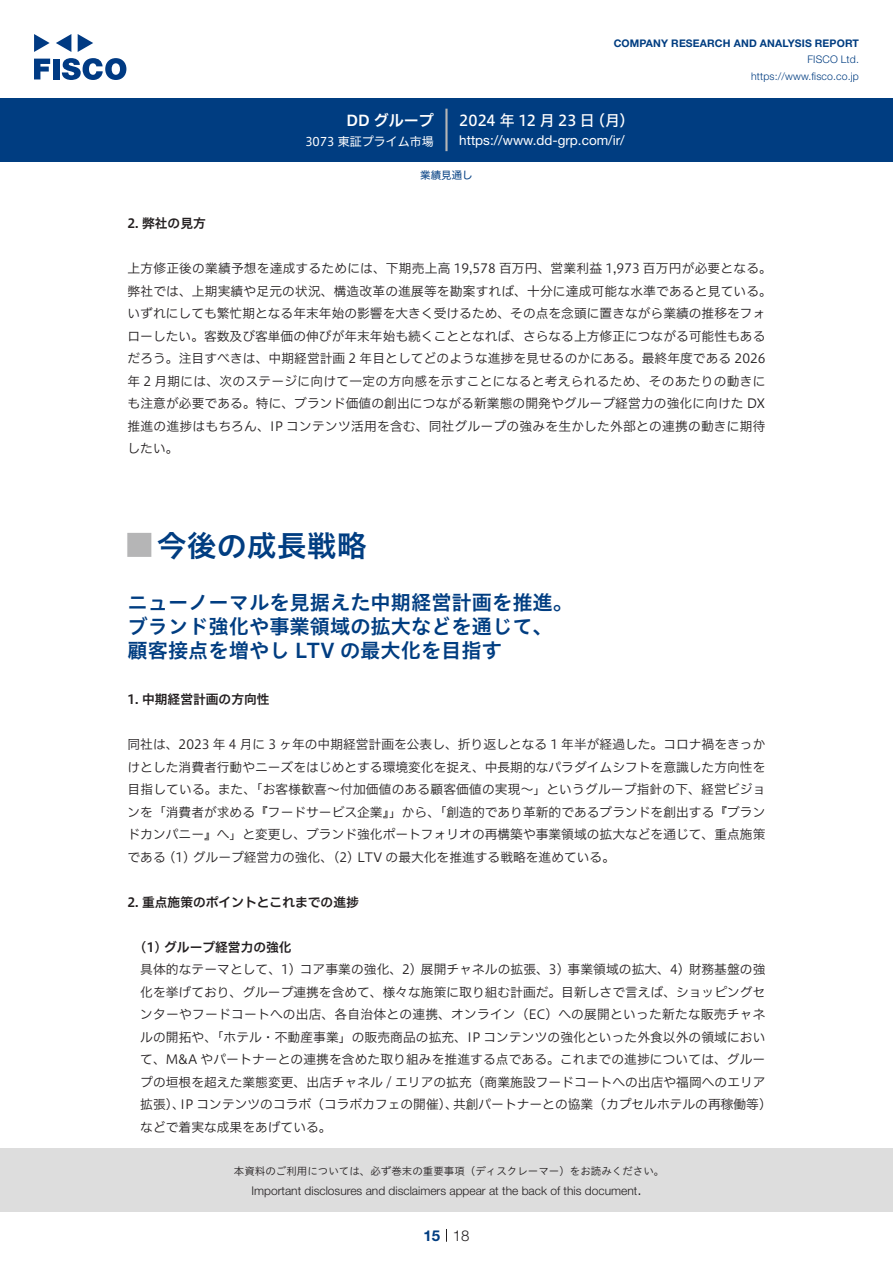
<style>
.page{position:relative;width:893px;height:1263px;background:#fff}
.page>*{position:absolute;margin:0;border:0;box-sizing:border-box;transform-origin:0 0}
.t1{font:30px "Hiragino UD Sans Std N W6";color:#003d81}
.t2{font:24px "Hiragino UD Sans Std N W6";color:#b5b5b6}
.中タイトル{font:20.25px/24px "Hiragino UD Sans Std W6";color:#003d81}
.t3{font:15px "Hiragino UD Sans F Std N W5";letter-spacing:.005em;color:#fff}
.t4{font:15px "Hiragino UD Sans F Std N W6";color:#fff}
.t5{font:300 15px "Helvetica Neue LT Std";color:#231f20}
.t6{font:700 15px "Helvetica Neue LT Std";color:#003d81}
.t7{font:13.5px "Helvetica Neue LT Std";color:#fff}
.本文{font:12.75px/22.5px "Hiragino UD Sans F Std N W3";letter-spacing:.005em;color:#231f20}
.本文3mm{font:12.75px/22.5px "Hiragino UD Sans F Std N W3";letter-spacing:.005em;color:#231f20}
.小タイトル{font:12.75px "Hiragino UD Sans F Std N W6";color:#231f20}
.小タイトル3mm{font:12.75px "Hiragino UD Sans F Std N W6";color:#231f20}
.t8{font:300 12px "Helvetica Neue LT Std";color:#231f20}
.t9{font:12px "Hiragino UD Sans F Std N W4";color:#fff}
.t10{font:10.5px "Hiragino UD Sans Std W3";color:#231f20}
.t11{font:700 10.5px "Helvetica Neue LT Std";letter-spacing:.015em;color:#003d81}
.t12{font:300 10.5px/16.5px "Helvetica Neue LT Std";letter-spacing:.015em;color:#003d81;text-align:right}
.ヘッダー{font:10.5px "Hiragino UD Sans F Std N W4";color:#003d81}
</style>
<div class="page">
<div style="left:0;top:1148px;width:893px;height:64px;background:#ddd"></div>
<svg style="left:34px;top:59px;width:16px;height:20px"></svg>
<div style="left:53px;top:59px;width:6px;height:20px;background:#003a83"></div>
<svg style="left:62px;top:58px;width:64px;height:22px"></svg>
<svg style="left:34px;top:34px;width:16px;height:18px"></svg>
<svg style="left:78px;top:34px;width:15px;height:18px"></svg>
<svg style="left:56px;top:34px;width:15px;height:18px"></svg>
<div style="left:0;top:98px;width:893px;height:64px;background:#003d81"></div>
<hr style="left:445px;top:109px;width:3px;height:42px;background:#b5b5b6">
<svg style="left:446px;top:1229px;width:1px;height:13px"></svg>
<p class="t4" style="left:346px;top:109px;width:89px">DD グループ</p>
<p class="t9" style="left:305px;top:132px;width:130px">3073 東証プライム市場</p>
<p class="t11" style="left:614px;top:37px;width:247px">COMPANY RESEARCH AND ANALYSIS REPORT</p>
<p class="t12" style="left:751px;top:51px;width:109px">FISCO Ltd. https://www.fisco.co j p.</p>
<p class="t3" style="left:590px;top:109px;width:46px">（月(</p>
<p class="t3" style="left:459px;top:109px;width:137px">2024 年 12 月23 日</p>
<p class="t7" style="left:459px;top:132px;width:167px">https://www.dd-grp.com /i r/</p>
<p class="ヘッダー" style="left:420px;top:167px;width:54px">業績見通し</p>
<p class="小タイトル" style="left:128px;top:214px;width:80px">2. 弊社の見方</p>
<p class="本文" style="left:128px;top:256px;width:646px">上方修正後の業績予想を達成するためには、下期売上高 19,578 百万円、営業利益 1,973 百万円が必要となる。弊社では、上期実績や足元の状況、構造改革の進展等を勘案すれば、十分に達成可能な水準であると見ている。いずれにしても繁忙期となる年末年始の影響を大きく受けるため、その点を念頭に置きながら業績の推移をフォローしたい。客数及び客単価の伸びが年末年始も続くこととなれば、さらなる上方修正につながる可能性もあるだろう。注目すべきは、中期経営計画 2 年目としてどのような進捗を見せるのかにある。最終年度である 2026年 2 月期には、次のステージに向けて一定の方向感を示すことになると考えられるため、そのあたりの動きにも注意が必要である。特に、ブランド価値の創出につながる新業態の開発やグループ経営力の強化に向けた DX推進の進捗はもちろん、IP コンテンツ活用を含む、同社グループの強みを生かした外部との連携の動きに期待したい。</p>
<p class="t1" style="left:157px;top:522px;width:211px">今後の成長戦略</p>
<p class="t2" style="left:128px;top:527px;width:25px">█</p>
<p class="中タイトル" style="left:128px;top:590px;width:447px">ニューノーマルを見据えた中期経営計画を推進。ブランド強化や事業領域の拡大などを通じて、顧客接点を増やし LTV の最大化を目指す</p>
<p class="小タイトル" style="left:128px;top:690px;width:144px">1. 中期経営計画の方向性</p>
<p class="本文" style="left:128px;top:733px;width:639px;text-align:justify">同社は、2023 年 4 月に 3 ヶ年の中期経営計画を公表し、折り返しとなる 1 年半が経過した。コロナ禍をきっかけとした消費者行動やニーズをはじめとする環境変化を捉え、中長期的なパラダイムシフトを意識した方向性を目指している。また、「お客様歓喜～付加価値のある顧客価値の実現～」というグループ指針の下、経営ビジョンを「消費者が求める『フードサービス企業』」から、「創造的であり革新的であるブランドを創出する『ブランドカンパニー』へ」と変更し、ブランド強化ポートフォリオの再構築や事業領域の拡大などを通じて、重点施策である 1( ) グループ経営力の強化、(2) LTV の最大化を推進する戦略を進めている。</p>
<p class="小タイトル" style="left:128px;top:892px;width:233px">2. 重点施策のポイントとこれまでの進捗</p>
<p class="小タイトル3mm" style="left:140px;top:937px;width:153px">1( ) グループ経営力の強化</p>
<p class="本文3mm" style="left:140px;top:958px;width:627px">具体的なテーマとして、1) コア事業の強化、2) 展開チャネルの拡張、3) 事業領域の拡大、4) 財務基盤の強</p>
<p class="本文3mm" style="left:140px;top:980px;width:627px">化を挙げており、グループ連携を含めて、様々な施策に取り組む計画だ。目新しさで言えば、ショッピングセ</p>
<p class="本文3mm" style="left:140px;top:1003px;width:627px">ンターやフードコートへの出店、各自治体との連携、オンライン（EC）への展開といった新たな販売チャネ</p>
<p class="本文3mm" style="left:140px;top:1025px;width:627px">ルの開拓や、「ホテル・不動産事業」の販売商品の拡充、IP コンテンツの強化といった外食以外の領域におい</p>
<p class="本文3mm" style="left:140px;top:1048px;width:626px">て、M&amp;A やパートナーとの連携を含めた取り組みを推進する点である。これまでの進捗については、グルー</p>
<p class="本文3mm" style="left:140px;top:1070px;width:627px">プの垣根を超えた業態変更、出店チャネル / エリアの拡充（商業施設フードコートへの出店や福岡へのエリア</p>
<p class="本文3mm" style="left:453px;top:1093px;width:320px">共創パートナーとの協業（カプセルホテルの再稼働等(</p>
<p class="本文3mm" style="left:180px;top:1093px;width:279px">IP コンテンツのコラボ（コラボカフェの開催）、</p>
<p class="本文3mm" style="left:140px;top:1093px;width:193px">拡張）、<br>などで着実な成果をあげている。</p>
<p class="t10" style="left:234px;top:1163px;width:432px">本資料のご利用については、必ず巻末の重要事項（ディスクレーマー）をお読みください。</p>
<p class="t5" style="left:637px;top:1180px;width:6px">.</p>
<p class="t8" style="left:251px;top:1183px;width:387px">Important disclosures and disclaimers appear at the back of this document</p>
<p class="t6" style="left:423px;top:1226px;width:18px">15</p>
<p class="t5" style="left:453px;top:1226px;width:18px">18</p>
</div>
